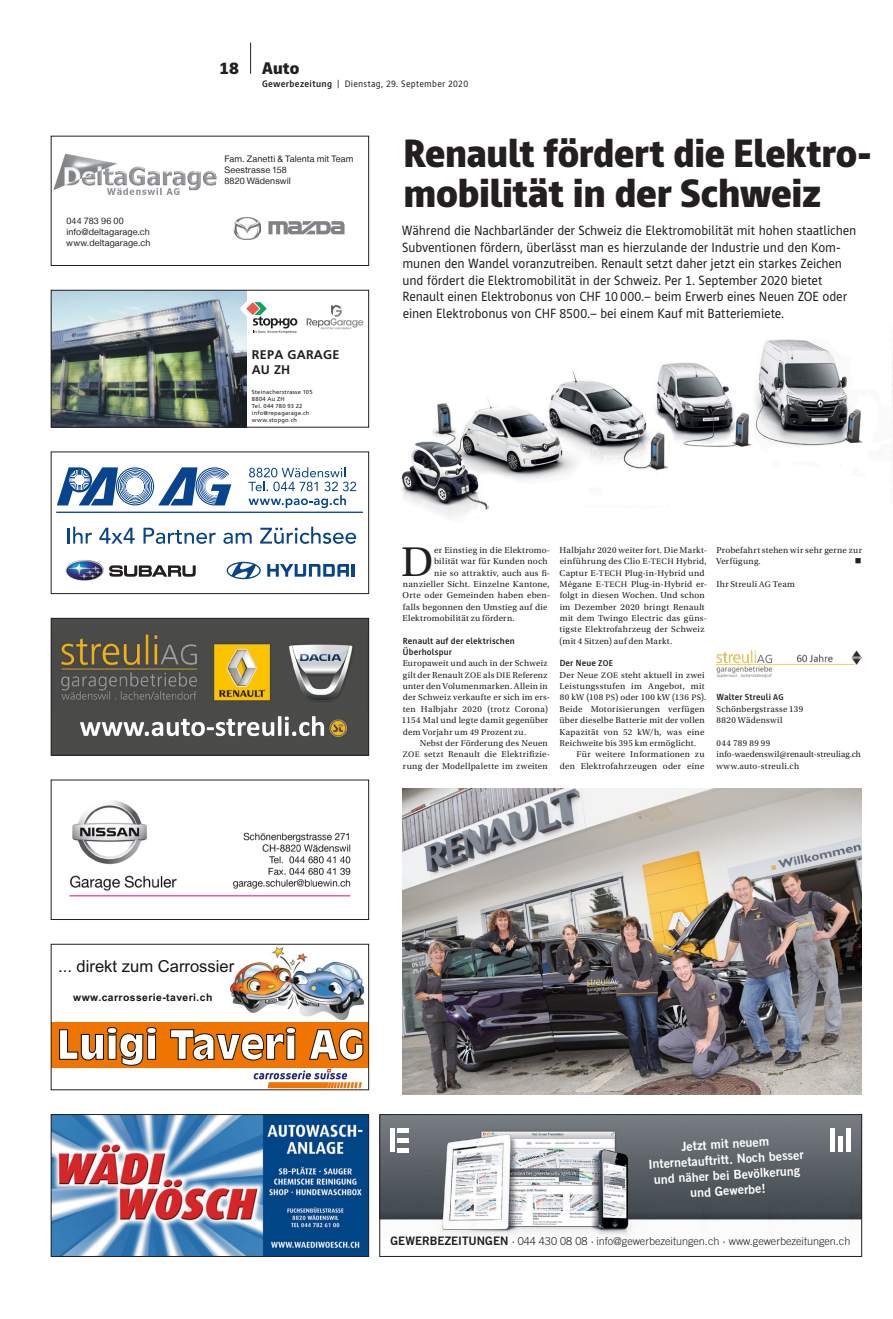
<style>
.page{position:relative;width:893px;height:1319px;background:#fff}
.page>*{position:absolute;margin:0;border:0;box-sizing:border-box;transform-origin:0 0}
.t1{font:43.7px "Utopia Std";color:#231f20}
.t2{font:900 40px/40px "Cast";letter-spacing:-.01em;color:#231f20;scale:.95 1}
.t3{font:900 17px "Cast";letter-spacing:.01em;color:#231f20}
.t4{font:16.6px "Arial";color:#151616}
.t5{font:13.5px/16.5px "Cast";letter-spacing:-.005em;color:#231f20}
.t6{font:700 12.6px/15.1px "Frutiger LT Std";letter-spacing:.02em;color:#231f20}
.t7{font:12.5px/15.6px "Trade Gothic LT Std Bd 2";color:#fff;text-align:center}
.t8{font:300 10.9px "Trade Gothic LT Std";color:#231f20}
.t9{font:700 10.4px "Arial";letter-spacing:.04em;color:#151616}
.t10{font:9.5px "Cast";letter-spacing:.03em;color:#231f20}
.t11{font:9px/11.3px "Utopia Std";letter-spacing:.025em;color:#231f20}
.t12{font:9px/11px "Helvetica Neue LT";letter-spacing:.01em;color:#231f20}
.t13{font:700 9px/11.3px "Cast";letter-spacing:.02em;color:#231f20}
.t14{font:9px "Wingdings";color:#231f20}
.t15{font:5.8px/7px "Frutiger LT Std";letter-spacing:.035em;color:#231f20}
.s1{font-weight:700}
.s2{font-size:8.5px}
.s3{font-family:"Trade Gothic LT Std Bd 2";font-weight:400;font-size:11.7px}
.s4{font-weight:400}
</style>
<div class="page">
<hr style="left:250px;top:43px;width:1px;height:31px;background:#231f20">
<img style="left:716px;top:650px;width:146px;height:27px">
<img style="left:401px;top:339px;width:492px;height:178px">
<img style="left:403px;top:788px;width:459px;height:306px">
<img style="left:54px;top:154px;width:162px;height:41px">
<svg style="left:268px;top:221px;width:77px;height:13px"></svg>
<img style="left:233px;top:217px;width:28px;height:22px">
<img style="left:53px;top:292px;width:194px;height:133px">
<svg style="left:239px;top:292px;width:59px;height:41px"></svg>
<img style="left:306px;top:305px;width:58px;height:25px">
<div style="left:51px;top:290px;width:318px;height:137px;border:1px solid #231f20"></div>
<img style="left:53px;top:620px;width:314px;height:133px">
<div style="left:51px;top:618px;width:318px;height:137px;border:1px solid #231f20"></div>
<img style="left:69px;top:800px;width:282px;height:97px">
<svg style="left:53px;top:947px;width:314px;height:140px"></svg>
<div style="left:51px;top:944px;width:318px;height:145px;border:1px solid #231f20"></div>
<img style="left:53px;top:1116px;width:314px;height:138px">
<div style="left:51px;top:1114px;width:318px;height:142px;border:1px solid #231f20"></div>
<img style="left:382px;top:1116px;width:478px;height:120px">
<hr style="left:397px;top:1128px;width:12px;height:4px;background:#fff">
<hr style="left:391px;top:1128px;width:4px;height:23px;background:#fff">
<hr style="left:397px;top:1138px;width:12px;height:4px;background:#fff">
<svg style="left:397px;top:1147px;width:12px;height:4px"></svg>
<div style="left:830px;top:1128px;width:5px;height:23px;background:#fff"></div>
<hr style="left:846px;top:1128px;width:4px;height:23px;background:#fff">
<hr style="left:838px;top:1135px;width:4px;height:16px;background:#fff">
<div style="left:380px;top:1114px;width:482px;height:142px;border:1px solid #231f20"></div>
<svg style="left:109px;top:565px;width:87px;height:11px"></svg>
<img style="left:66px;top:559px;width:38px;height:21px">
<svg style="left:267px;top:564px;width:88px;height:12px"></svg>
<svg style="left:57px;top:467px;width:174px;height:38px"></svg>
<svg style="left:248px;top:467px;width:108px;height:41px"></svg>
<hr style="left:56px;top:511px;width:307px;height:2px;background:#07448d">
<hr style="left:67px;top:527px;width:3px;height:16px;background:#07448d">
<svg style="left:73px;top:526px;width:19px;height:17px"></svg>
<svg style="left:99px;top:527px;width:36px;height:16px"></svg>
<svg style="left:144px;top:527px;width:72px;height:17px"></svg>
<svg style="left:223px;top:532px;width:29px;height:12px"></svg>
<svg style="left:260px;top:526px;width:96px;height:18px"></svg>
<svg style="left:227px;top:561px;width:34px;height:18px"></svg>
<p class="t12" style="left:66px;top:215px;width:86px">044 783 96 00 info@deltagarage.ch www.deltagarage.ch</p>
<h3 class="t3" style="left:219px;top:57px;width:21px">18</h3>
<h3 class="t3" style="left:262px;top:58px;width:39px">Auto</h3>
<p class="t10" style="left:262px;top:78px;width:208px"><span class="s1">Gewerbezeitung</span> | Dienstag, 29. September 2020</p>
<p class="t12" style="left:224px;top:153px;width:131px">Fam. Zanetti &amp; Talenta mit Team<br>Seestrasse 158<br>8820 Wädenswil</p>
<h3 class="t6" style="left:252px;top:347px;width:89px">REPA GARAGE<br>AU ZH</h3>
<p class="t15" style="left:252px;top:388px;width:62px">Steinacherstrasse 105<br>8804 Au ZH<br>Tel. 044 780 93 22 info@repagarage.ch www.stopgo.ch</p>
<h2 class="t2" style="left:403px;top:132px;width:494px">Renault fördert die Elektro&shy;mobilität in der Schweiz</h2>
<p class="t5" style="left:402px;top:222px;width:456px">Während die Nachbarländer der Schweiz die Elektromobilität mit hohen staatlichen Subventionen fördern, überlässt man es hierzulande der Industrie und den Kom&shy;munen den Wandel voranzutreiben. Renault setzt daher jetzt ein starkes Zeichen und fördert die Elektromobilität in der Schweiz. Per 1. September 2020 bietet Renault einen Elektrobonus von CHF 10 000.– beim Erwerb eines Neuen ZOE oder einen Elektrobonus von CHF 8500.– bei einem Kauf mit Batteriemiete.</p>
<h1 class="t1" style="left:401px;top:538px;width:34px">D</h1>
<p class="t11" style="left:434px;top:544px;width:118px">er Einstieg in die Elektromo-</p>
<p class="t11" style="left:434px;top:556px;width:115px">bilität war für Kunden noch</p>
<p class="t11" style="left:434px;top:567px;width:118px">nie so attraktiv, auch aus fi-</p>
<p class="t11" style="left:403px;top:578px;width:148px">nanzieller Sicht. Einzelne Kantone,</p>
<p class="t11" style="left:403px;top:590px;width:149px">Orte oder Gemeinden haben eben-</p>
<p class="t11" style="left:403px;top:601px;width:146px">falls begonnen den Umstieg auf die</p>
<p class="t11" style="left:403px;top:612px;width:114px">Elektromobilität zu fördern.</p>
<p class="t13" style="left:403px;top:634px;width:113px">Renault auf der elektrischen<br>Überholspur</p>
<p class="t11" style="left:402px;top:658px;width:150px">Europaweit und auch in der Schweiz gilt der Renault <span class="s2">ZOE</span> als <span class="s2">DIE</span> Referenz unter den Volumenmarken. Allein in der Schweiz verkaufte er sich im ers&shy;ten Halbjahr 2020 (trotz Corona)<br>1154 Mal und legte damit gegenüber dem Vorjahr um 49 Prozent zu.</p>
<p class="t11" style="left:403px;top:737px;width:149px;text-indent:17px">Nebst der Förderung des Neuen<br><span class="s2">ZOE</span> setzt Renault die Elektrifizie&shy;rung der Modellpalette im zweiten</p>
<p class="t11" style="left:559px;top:544px;width:149px">Halbjahr 2020 weiter fort. Die Markt&shy;einführung des Clio E-<span class="s2">TECH</span> Hybrid, Captur E-<span class="s2">TECH</span> Plug-in-Hybrid und Mégane E-<span class="s2">TECH</span> Plug-in-Hybrid er&shy;folgt in diesen Wochen. Und schon im Dezember 2020 bringt Renault mit dem Twingo Electric das güns&shy;tigste Elektrofahrzeug der Schweiz (mit 4 Sitzen) auf den Markt.</p>
<p class="t13" style="left:560px;top:657px;width:55px">Der Neue <span class="s2">ZOE</span></p>
<p class="t11" style="left:559px;top:669px;width:148px">Der Neue <span class="s2">ZOE</span> steht aktuell in zwei Leistungsstufen im Angebot, mit 80 kW (108 <span class="s2">PS</span>) oder 100 kW (136 <span class="s2">PS</span>).<br>Beide Motorisierungen verfügen über dieselbe Batterie mit der vollen Kapazität von 52 kW/h, was eine Reichweite bis 395 km ermöglicht.</p>
<p class="t11" style="left:560px;top:748px;width:146px;text-align:right">Für weitere Informationen zu den Elektrofahrzeugen oder eine</p>
<p class="t11" style="left:716px;top:544px;width:147px">Probefahrt stehen wir sehr gerne zur<br>Verfügung.</p>
<p class="t14" style="left:855px;top:556px;width:8px">■</p>
<p class="t11" style="left:716px;top:578px;width:80px">Ihr Streuli <span class="s2">AG</span> Team</p>
<p class="t13" style="left:716px;top:691px;width:69px">Walter Streuli <span class="s2">AG</span></p>
<p class="t11" style="left:717px;top:703px;width:88px">Schönbergstrasse 139<br>8820 Wädenswil</p>
<p class="t11" style="left:716px;top:737px;width:146px">044 789 89 99 info-waedenswil@renault-streuliag.ch www.auto-streuli.ch</p>
<h3 class="t4" style="left:58px;top:954px;width:178px">... direkt zum Carrossier</h3>
<p class="t9" style="left:73px;top:989px;width:141px">www.carrosserie-taveri.ch</p>
<h3 class="t7" style="left:647px;top:1140px;width:157px;rotate:-4deg">Jetzt mit neuem<br>Internetauftritt. Noch besser und näher bei Bevölkerung und Gewerbe!</h3>
<p class="t8" style="left:391px;top:1234px;width:461px"><span class="s3">GEWERBEZEITUNGEN</span> <span class="s4">·</span> 044 430 08 08 <span class="s4">·</span> info@gewerbezeitungen.ch <span class="s4">·</span> www.gewerbezeitungen.ch</p>
</div>
